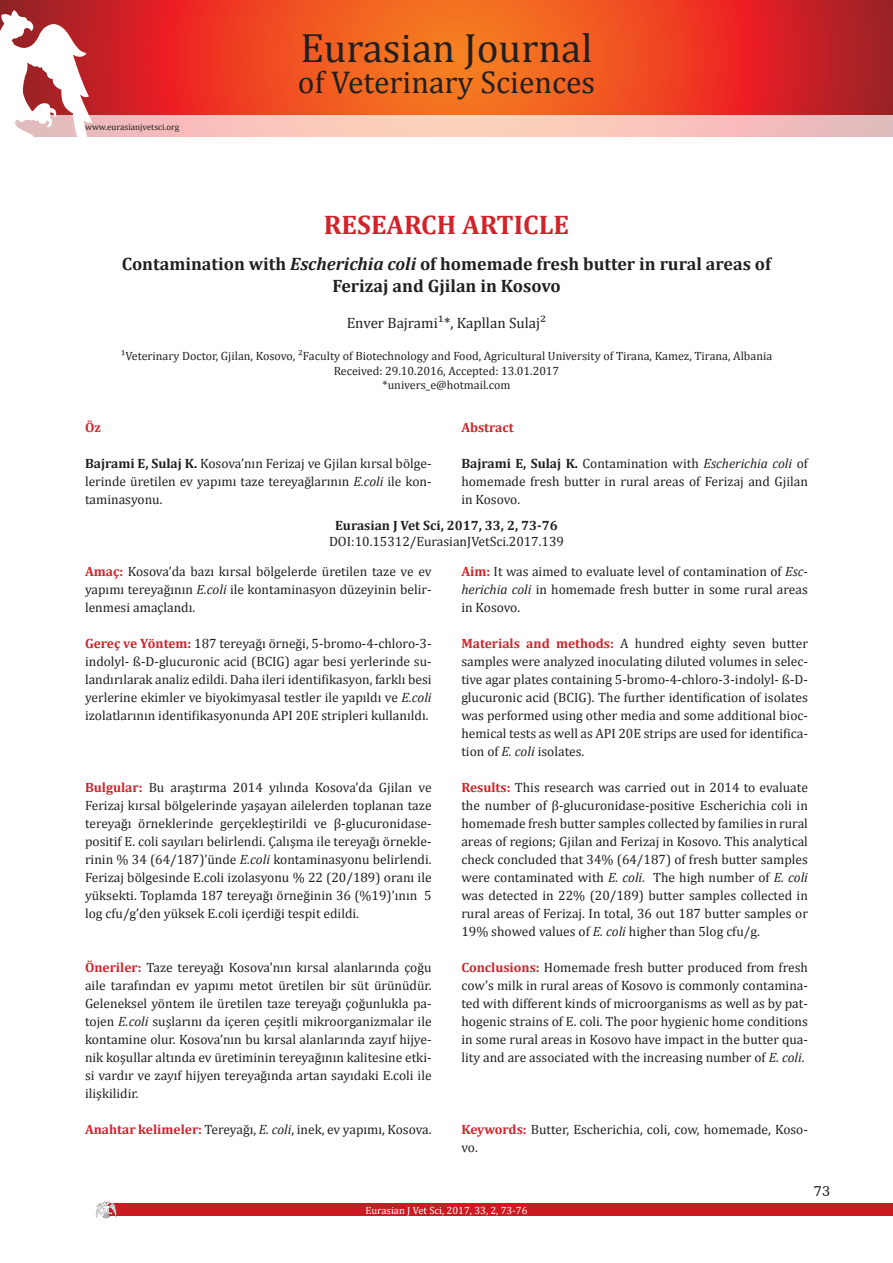
<style>
.page{position:relative;width:893px;height:1263px;background:#fff}
.page>*{position:absolute;margin:0;border:0;box-sizing:border-box;transform-origin:0 0}
.t1{font:41.1px "Cambria";color:#231f20}
.t2{font:31.65px "Cambria";color:#231f20}
.t3{font:700 27px "Cambria";color:#d1232a}
.t4{font:700 18px/21.6px "Cambria";color:#231f20;text-align:center}
.t5{font:15px "Cambria";color:#231f20}
.t6{font:15px "Humanist Slabserif 712 BT";color:#231f20}
.t7{font:13.5px/18px "Cambria";color:#231f20;text-align:justify}
.t8{font:700 13.5px "Cambria";color:#231f20}
.t9{font:700 13.5px "Cambria";color:#d1232a}
.t10{font:12px/14.4px "Cambria";color:#231f20;text-align:center}
.t11{font:10.5px "Cambria";color:#fff}
.t12{font:9px "Cambria";color:#231f20}
.s1{font-style:italic}
.s2{font-weight:700}
.s3{font-weight:700;color:#d1232a}
</style>
<div class="page">
<svg style="left:0;top:0;width:893px;height:115px;background:#e44422"></svg>
<div style="left:106px;top:1203px;width:787px;height:13px;background:#cb1a21"></div>
<svg style="left:0;top:10px;width:92px;height:127px"></svg>
<svg style="left:96px;top:1201px;width:21px;height:17px"></svg>
<svg style="left:0;top:115px;width:893px;height:21px;background:#f5c7bf"></svg>
<p class="t12" style="left:85px;top:121px;width:96px">www.eurasianjvetsci.org</p>
<h1 class="t1" style="left:300px;top:24px;width:294px">Eurasian Journal</h1>
<h2 class="t2" style="left:298px;top:64px;width:299px">of Veterinary Sciences</h2>
<h3 class="t3" style="left:324px;top:205px;width:247px">RESEARCH ARTICLE</h3>
<h3 class="t4" style="left:122px;top:253px;width:651px">Contamination with <span class="s1">Escherichia coli</span> of homemade fresh butter in rural areas of<br>Ferizaj and Gjilan in Kosovo</h3>
<p class="t5" style="left:347px;top:314px;width:201px">Enver Bajrami¹*, Kapllan Sulaj²</p>
<p class="t10" style="left:121px;top:349px;width:653px">¹Veterinary Doctor, Gjilan, Kosovo, ²Faculty of Biotechnology and Food, Agricultural University of Tirana, Kamez, Tirana, Albania<br>Received: 29.10.2016, Accepted: 13.01.2017<br>*univers_e@hotmail.com</p>
<p class="t9" style="left:85px;top:418px;width:17px">Öz</p>
<p class="t7" style="left:85px;top:454px;width:348px"><span class="s2">Bajrami E, Sulaj K.</span> Kosova’nın Ferizaj ve Gjilan kırsal bölge&shy;lerinde üretilen ev yapımı taze tereyağlarının <span class="s1">E.coli</span> ile kon&shy;taminasyonu.</p>
<p class="t9" style="left:461px;top:418px;width:54px">Abstract</p>
<p class="t7" style="left:461px;top:454px;width:348px"><span class="s2">Bajrami E, Sulaj K.</span> Contamination with <span class="s1">Escherichia coli</span> of homemade fresh butter in rural areas of Ferizaj and Gjilan in Kosovo.</p>
<p class="t8" style="left:335px;top:516px;width:224px">Eurasian J Vet Sci, 2017, 33, 2, 73-76</p>
<p class="t7" style="left:329px;top:533px;width:236px">DOI:10.15312/EurasianJVetSci.2017.139</p>
<p class="t7" style="left:85px;top:562px;width:348px"><span class="s3">Amaç:</span> Kosova’da bazı kırsal bölgelerde üretilen taze ve ev yapımı tereyağının <span class="s1">E.coli</span> ile kontaminasyon düzeyinin belir&shy;lenmesi amaçlandı.</p>
<p class="t7" style="left:85px;top:634px;width:348px"><span class="s3">Gereç ve Yöntem:</span> 187 tereyağı örneği, 5-bromo-4-chloro-3- indolyl- ß-D-glucuronic acid (BCIG) agar besi yerlerinde su&shy;landırılarak analiz edildi. Daha ileri identifikasyon, farklı besi yerlerine ekimler ve biyokimyasal testler ile yapıldı ve <span class="s1">E.coli </span>izolatlarının identifikasyonunda API 20E stripleri kullanıldı.</p>
<p class="t7" style="left:85px;top:778px;width:348px"><span class="s3">Bulgular:</span> Bu araştırma 2014 yılında Kosova’da Gjilan ve Ferizaj kırsal bölgelerinde yaşayan ailelerden toplanan taze tereyağı örneklerinde gerçekleştirildi ve β-glucuronidase&shy;positif E. coli sayıları belirlendi. Çalışma ile tereyağı örnekle&shy;rinin % 34 (64/187)’ünde <span class="s1">E.coli</span> kontaminasyonu belirlendi.<br>Ferizaj bölgesinde E.coli izolasyonu % 22 (20/189) oranı ile yüksekti. Toplamda 187 tereyağı örneğinin 36 (%19)’ının 5 log cfu/g’den yüksek E.coli içerdiği tespit edildi.</p>
<p class="t7" style="left:85px;top:958px;width:348px"><span class="s3">Öneriler:</span> Taze tereyağı Kosova’nın kırsal alanlarında çoğu aile tarafından ev yapımı metot üretilen bir süt ürünüdür.<br>Geleneksel yöntem ile üretilen taze tereyağı çoğunlukla pa&shy;tojen <span class="s1">E.coli</span> suşlarını da içeren çeşitli mikroorganizmalar ile kontamine olur. Kosova’nın bu kırsal alanlarında zayıf hijye&shy;nik koşullar altında ev üretiminin tereyağının kalitesine etki&shy;si vardır ve zayıf hijyen tereyağında artan sayıdaki E.coli ile ilişkilidir.</p>
<p class="t7" style="left:85px;top:1120px;width:348px"><span class="s3">Anahtar kelimeler:</span> Tereyağı, <span class="s1">E. coli</span>, inek, ev yapımı, Kosova.</p>
<p class="t7" style="left:461px;top:562px;width:348px"><span class="s3">Aim:</span> It was aimed to evaluate level of contamination of <span class="s1">Esc&shy;herichia coli</span> in homemade fresh butter in some rural areas in Kosovo.</p>
<p class="t7" style="left:461px;top:634px;width:348px"><span class="s3">Materials and methods:</span> A hundred eighty seven butter samples were analyzed inoculating diluted volumes in selec&shy;tive agar plates containing 5-bromo-4-chloro-3-indolyl- ß-D&shy;glucuronic acid (BCIG). The further identification of isolates was performed using other media and some additional bioc&shy;hemical tests as well as API 20E strips are used for identifica&shy;tion of <span class="s1">E. coli</span> isolates.</p>
<p class="t7" style="left:461px;top:778px;width:348px"><span class="s3">Results:</span> This research was carried out in 2014 to evaluate the number of β-glucuronidase-positive Escherichia coli in homemade fresh butter samples collected by families in rural areas of regions; Gjilan and Ferizaj in Kosovo. This analytical check concluded that 34% (64/187) of fresh butter samples were contaminated with <span class="s1">E. coli</span>. The high number of <span class="s1">E. coli </span>was detected in 22% (20/189) butter samples collected in rural areas of Ferizaj. In total, 36 out 187 butter samples or 19% showed values of <span class="s1">E. coli</span> higher than 5log cfu/g.</p>
<p class="t7" style="left:461px;top:958px;width:348px"><span class="s3">Conclusions:</span> Homemade fresh butter produced from fresh cow’s milk in rural areas of Kosovo is commonly contamina&shy;ted with different kinds of microorganisms as well as by pat&shy;hogenic strains of E. coli. The poor hygienic home conditions in some rural areas in Kosovo have impact in the butter qua&shy;lity and are associated with the increasing number of <span class="s1">E. coli</span>.</p>
<p class="t7" style="left:461px;top:1120px;width:348px"><span class="s3">Keywords:</span> Butter, Escherichia, coli, cow, homemade, Koso&shy;vo.</p>
<p class="t6" style="left:814px;top:1181px;width:18px">73</p>
<p class="t11" style="left:365px;top:1204px;width:163px">Eurasian J Vet Sci, 2017, 33, 2, 73-76</p>
</div>
